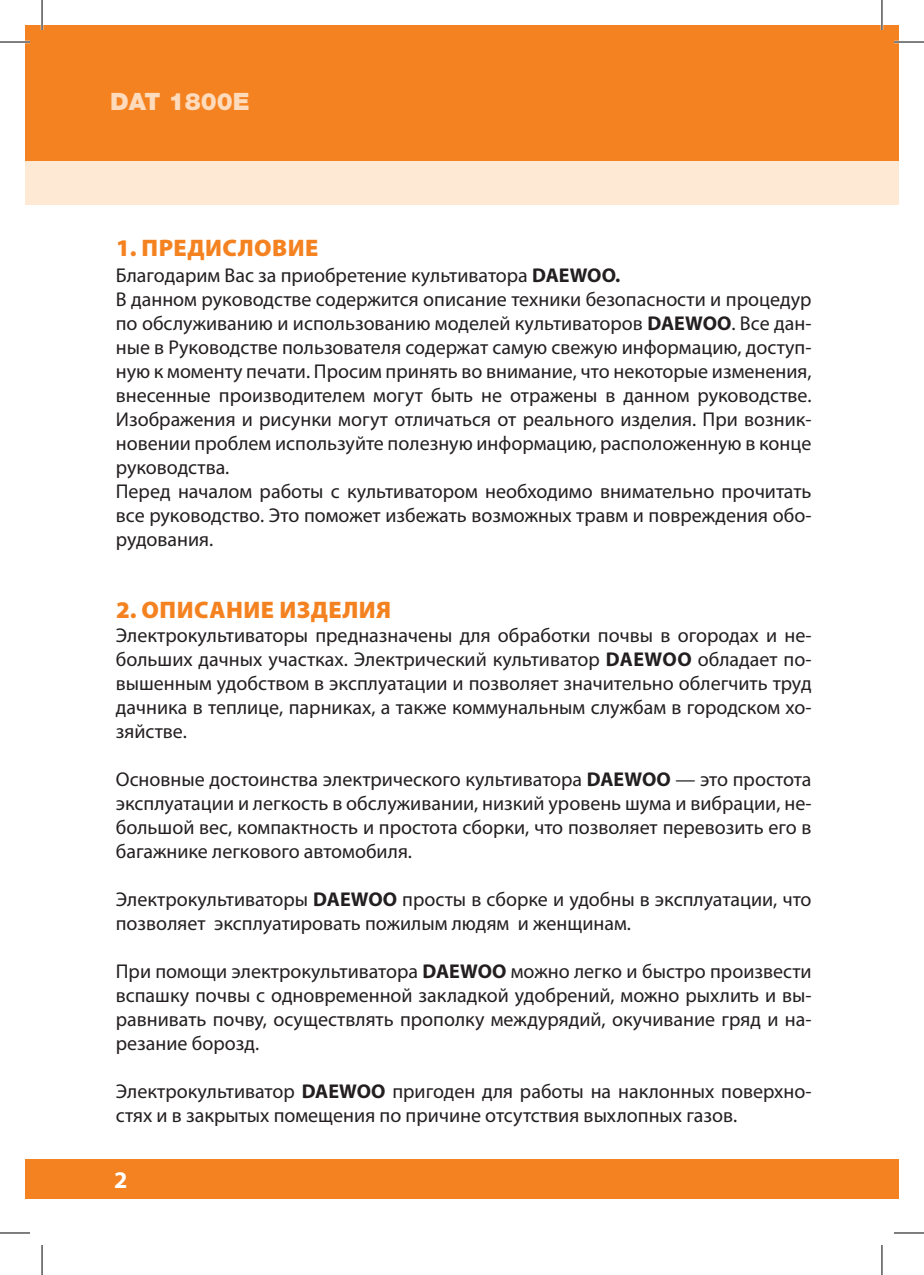
<style>
.page{position:relative;width:924px;height:1275px;background:#fff}
.page>*{position:absolute;margin:0;border:0;box-sizing:border-box;transform-origin:0 0}
.t1{font:900 24px "Myriad Pro";letter-spacing:.02em;color:#f58220}
.t2{font:900 24px "Helvetica Neue Cyr";color:#fddbbc}
.t3{font:700 24px "Myriad Pro";color:#fff}
.t4{font:20px/24px "Myriad Pro";color:#231f20}
.s1{font-weight:700}
</style>
<div class="page">
<div style="left:25px;top:25px;width:873px;height:136px;background:#f58220"></div>
<div style="left:25px;top:1159px;width:873px;height:40px;background:#f58220"></div>
<div style="left:25px;top:161px;width:856px;height:44px;background:#fee9d5"></div>
<div style="left:881px;top:161px;width:17px;height:44px;background:#fee9d5"></div>
<hr style="left:0;top:41px;width:30px;height:2px;background:#fff">
<hr style="left:893px;top:41px;width:30px;height:2px;background:#fff">
<hr style="left:41px;top:0;width:2px;height:30px;background:#fff">
<hr style="left:880px;top:0;width:2px;height:30px;background:#fff">
<hr style="left:0;top:42px;width:30px;height:1px;background:#000">
<hr style="left:893px;top:42px;width:30px;height:1px;background:#000">
<hr style="left:0;top:1232px;width:30px;height:1px;background:#000">
<hr style="left:893px;top:1232px;width:30px;height:1px;background:#000">
<hr style="left:42px;top:0;width:1px;height:30px;background:#000">
<hr style="left:42px;top:1245px;width:1px;height:30px;background:#000">
<hr style="left:881px;top:0;width:1px;height:30px;background:#000">
<hr style="left:881px;top:1245px;width:1px;height:30px;background:#000">
<p class="t2" style="left:110px;top:88px;width:141px">DAT 1800E</p>
<p class="t1" style="left:116px;top:231px;width:74px">1. ПРЕДИСЛ</p>
<p class="t1" style="left:254px;top:231px;width:34px">ОВИЕ</p>
<p class="t4" style="left:116px;top:263px;width:697px">Благодарим Вас за приобретение культиватора <span class="s1">DAEWOO.<br></span>В данном руководстве содержится описание техники безопасности и процедур по обслуживанию и использованию моделей культиваторов <span class="s1">DAEWOO</span>. Все дан&shy;ные в Руководстве пользователя содержат самую свежую информацию, доступ&shy;ную к моменту печати. Просим принять во внимание, что некоторые изменения, внесенные производителем могут быть не отражены в данном руководстве.<br>Изображения и рисунки могут отличаться от реального изделия. При возник&shy;новении проблем используйте полезную информацию, расположенную в конце руководства.<br>Перед началом работы с культиватором необходимо внимательно прочитать все руководство. Это поможет избежать возможных травм и повреждения обо&shy;рудования.</p>
<p class="t1" style="left:116px;top:594px;width:276px">2. Описание изделия</p>
<p class="t4" style="left:116px;top:623px;width:697px">Электрокультиваторы предназначены для обработки почвы в огородах и не&shy;больших дачных участках. Электрический культиватор <span class="s1">DAEWOO</span></p>
<p class="t4" style="left:116px;top:647px;width:697px;text-align:justify;text-indent:581px">обладает по&shy;вышенным удобством в эксплуатации и позволяет значительно облегчить труд дачника в теплице, парниках, а также коммунальным службам в городском хо&shy;зяйстве.</p>
<p class="t4" style="left:116px;top:767px;width:697px;text-align:justify">Основные достоинства электрического культиватора <span class="s1">DAEWOO</span> — это простота эксплуатации и легкость в обслуживании, низкий уровень шума и вибрации, не&shy;большой вес, компактность и простота сборки, что позволяет перевозить его в багажнике легкового автомобиля.</p>
<p class="t4" style="left:116px;top:887px;width:697px">Электрокультиваторы <span class="s1">DAEWOO</span> просты в сборке и удобны в эксплуатации, что позволяет эксплуатировать пожилым людям и женщинам.</p>
<p class="t4" style="left:116px;top:959px;width:697px;text-align:justify">При помощи электрокультиватора <span class="s1">DAEWOO</span> можно легко и быстро произвести вспашку почвы с одновременной закладкой удобрений, можно рыхлить и вы&shy;равнивать почву, осуществлять прополку междурядий, окучивание гряд и на&shy;резание борозд.</p>
<p class="t4" style="left:116px;top:1079px;width:697px">Электрокультиватор <span class="s1">DAEWOO</span> пригоден для работы на наклонных поверхно&shy;стях и в закрытых помещения по причине отсутствия выхлопных газов.</p>
<p class="t3" style="left:114px;top:1164px;width:15px">2</p>
</div>
